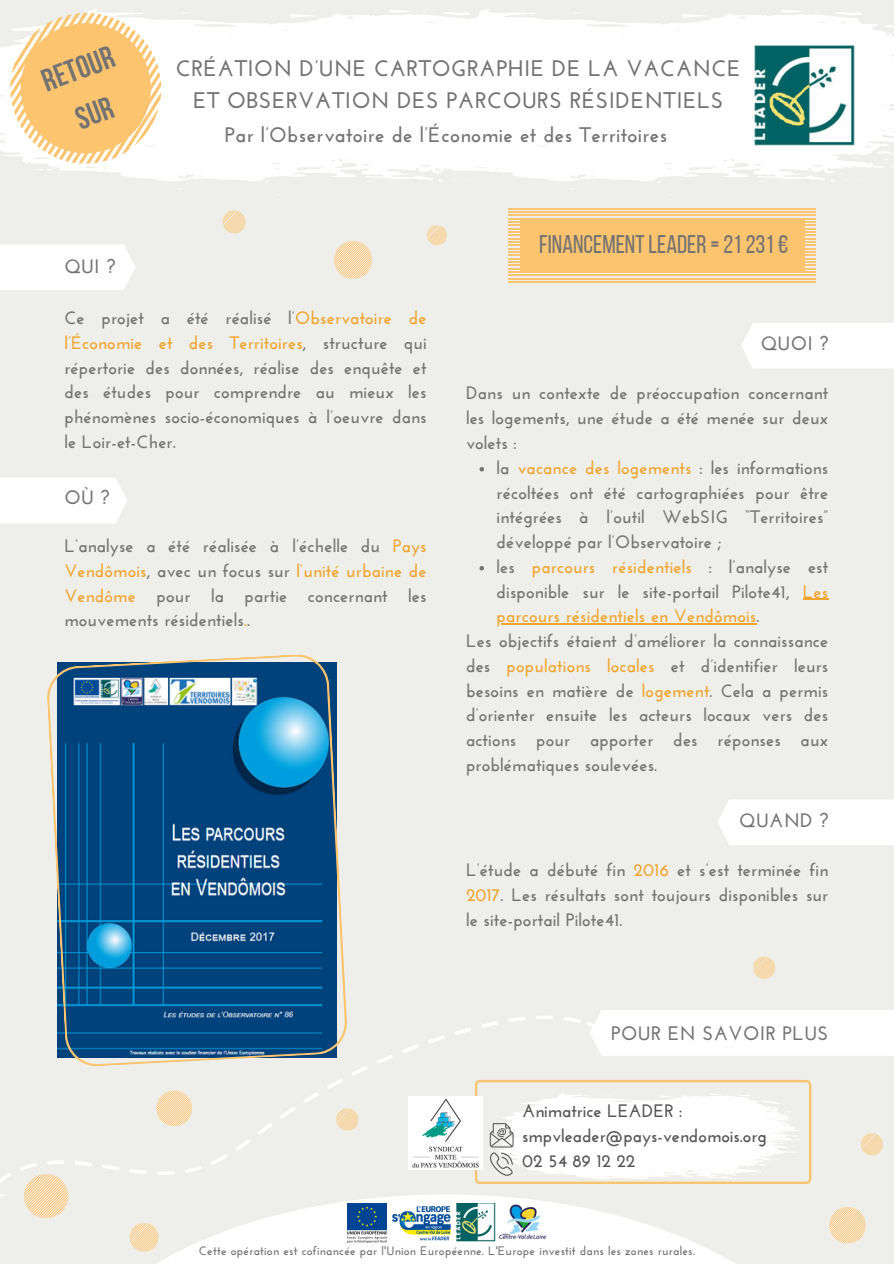
<style>
.page{position:relative;width:894px;height:1264px;background:#fff}
.page>*{position:absolute;margin:0;border:0;box-sizing:border-box;transform-origin:0 0}
.t1{font:700 31.5px/47.2px "Bebas Neue";color:#737373;text-align:center}
.t2{font:25.5px "Bebas Neue";color:#737373}
.t3{font:700 22.5px/31.5px "Josefin Sans";letter-spacing:.02em;color:#737373;text-align:center}
.t4{font:700 21px "Josefin Sans";letter-spacing:.02em;color:#737373}
.t5{font:700 19.5px "Josefin Sans";letter-spacing:.02em;color:#737373}
.t6{font:700 18px/24.8px "Josefin Sans";letter-spacing:.01em;color:#737373;text-align:justify}
.t7{font:700 18px/24.8px "Josefin Sans";color:#545454}
.t8{font:700 12.3px "Josefin Sans";letter-spacing:.02em;color:#737373}
.s1{color:#f1a42f}
</style>
<div class="page">
<div style="left:0;top:0;width:893px;height:1263px;background:#eeefea"></div>
<svg style="left:573px;top:11px;width:320px;height:170px;background:#fcfdfc"></svg>
<svg style="left:882px;top:22px;width:11px;height:10px"></svg>
<svg style="left:681px;top:14px;width:27px;height:5px"></svg>
<svg style="left:852px;top:157px;width:8px;height:2px"></svg>
<svg style="left:573px;top:12px;width:10px;height:2px"></svg>
<svg style="left:771px;top:10px;width:37px;height:4px"></svg>
<svg style="left:834px;top:11px;width:31px;height:10px"></svg>
<svg style="left:824px;top:179px;width:15px;height:3px"></svg>
<svg style="left:875px;top:149px;width:18px;height:18px"></svg>
<hr style="left:508px;top:208px;width:164px;height:1px;background:#fdc46f">
<hr style="left:508px;top:211px;width:164px;height:2px;background:#fdc46f">
<hr style="left:508px;top:214px;width:164px;height:2px;background:#fdc46f">
<hr style="left:508px;top:218px;width:164px;height:1px;background:#fdc46f">
<hr style="left:508px;top:221px;width:164px;height:2px;background:#fdc46f">
<hr style="left:508px;top:224px;width:164px;height:2px;background:#fdc46f">
<hr style="left:508px;top:228px;width:164px;height:1px;background:#fdc46f">
<hr style="left:508px;top:231px;width:164px;height:2px;background:#fdc46f">
<hr style="left:508px;top:234px;width:164px;height:2px;background:#fdc46f">
<hr style="left:508px;top:238px;width:164px;height:1px;background:#fdc46f">
<hr style="left:508px;top:241px;width:164px;height:2px;background:#fdc46f">
<hr style="left:508px;top:244px;width:164px;height:2px;background:#fdc46f">
<hr style="left:508px;top:248px;width:164px;height:1px;background:#fdc46f">
<hr style="left:508px;top:251px;width:164px;height:2px;background:#fdc46f">
<hr style="left:508px;top:254px;width:164px;height:2px;background:#fdc46f">
<hr style="left:508px;top:258px;width:164px;height:1px;background:#fdc46f">
<hr style="left:508px;top:261px;width:164px;height:2px;background:#fdc46f">
<hr style="left:508px;top:264px;width:164px;height:2px;background:#fdc46f">
<hr style="left:508px;top:268px;width:164px;height:1px;background:#fdc46f">
<hr style="left:508px;top:271px;width:164px;height:2px;background:#fdc46f">
<hr style="left:508px;top:274px;width:164px;height:2px;background:#fdc46f">
<hr style="left:508px;top:278px;width:164px;height:1px;background:#fdc46f">
<hr style="left:508px;top:281px;width:164px;height:2px;background:#fdc46f">
<svg style="left:0;top:9px;width:573px;height:181px;fill:#fff"></svg>
<svg style="left:290px;top:14px;width:26px;height:5px"></svg>
<svg style="left:526px;top:104px;width:8px;height:3px"></svg>
<svg style="left:558px;top:100px;width:11px;height:3px"></svg>
<svg style="left:180px;top:12px;width:11px;height:2px"></svg>
<svg style="left:366px;top:181px;width:9px;height:2px"></svg>
<svg style="left:460px;top:157px;width:8px;height:2px"></svg>
<svg style="left:177px;top:188px;width:6px;height:2px"></svg>
<svg style="left:556px;top:72px;width:9px;height:8px"></svg>
<svg style="left:522px;top:130px;width:9px;height:3px"></svg>
<svg style="left:541px;top:41px;width:19px;height:7px"></svg>
<svg style="left:379px;top:10px;width:46px;height:4px"></svg>
<svg style="left:440px;top:11px;width:33px;height:12px"></svg>
<svg style="left:432px;top:179px;width:15px;height:5px"></svg>
<svg style="left:491px;top:22px;width:39px;height:14px"></svg>
<svg style="left:547px;top:55px;width:13px;height:11px"></svg>
<svg style="left:483px;top:144px;width:30px;height:23px"></svg>
<svg style="left:10px;top:12px;width:151px;height:159px;background:#fcd79f"></svg>
<svg style="left:140px;top:1208px;width:594px;height:55px;fill:#fff"></svg>
<img style="left:456px;top:1239px;width:39px;height:1px">
<img style="left:497px;top:1239px;width:50px;height:1px">
<img style="left:347px;top:1239px;width:39px;height:3px">
<img style="left:391px;top:1239px;width:60px;height:3px">
<img style="left:752px;top:44px;width:103px;height:103px">
<div style="left:0;top:244px;width:135px;height:46px;background:#fff"></div>
<hr style="left:652px;top:208px;width:163px;height:1px;background:#fdc46f">
<hr style="left:652px;top:211px;width:163px;height:2px;background:#fdc46f">
<hr style="left:652px;top:214px;width:163px;height:2px;background:#fdc46f">
<hr style="left:652px;top:218px;width:163px;height:1px;background:#fdc46f">
<hr style="left:652px;top:221px;width:163px;height:2px;background:#fdc46f">
<hr style="left:652px;top:224px;width:163px;height:2px;background:#fdc46f">
<hr style="left:652px;top:228px;width:163px;height:1px;background:#fdc46f">
<hr style="left:652px;top:231px;width:163px;height:2px;background:#fdc46f">
<hr style="left:652px;top:234px;width:163px;height:2px;background:#fdc46f">
<hr style="left:652px;top:238px;width:163px;height:1px;background:#fdc46f">
<hr style="left:652px;top:241px;width:163px;height:2px;background:#fdc46f">
<hr style="left:652px;top:244px;width:163px;height:2px;background:#fdc46f">
<hr style="left:652px;top:248px;width:163px;height:1px;background:#fdc46f">
<hr style="left:652px;top:251px;width:163px;height:2px;background:#fdc46f">
<hr style="left:652px;top:254px;width:163px;height:2px;background:#fdc46f">
<hr style="left:652px;top:258px;width:163px;height:1px;background:#fdc46f">
<hr style="left:652px;top:261px;width:163px;height:2px;background:#fdc46f">
<hr style="left:652px;top:264px;width:163px;height:2px;background:#fdc46f">
<hr style="left:652px;top:268px;width:163px;height:1px;background:#fdc46f">
<hr style="left:652px;top:271px;width:163px;height:2px;background:#fdc46f">
<hr style="left:652px;top:274px;width:163px;height:2px;background:#fdc46f">
<hr style="left:652px;top:278px;width:163px;height:1px;background:#fdc46f">
<hr style="left:652px;top:281px;width:163px;height:2px;background:#fdc46f">
<div style="left:520px;top:219px;width:284px;height:52px;background:#fdc46f"></div>
<svg style="left:829px;top:1207px;width:36px;height:36px"></svg>
<svg style="left:129px;top:1239px;width:29px;height:12px"></svg>
<svg style="left:334px;top:241px;width:38px;height:38px"></svg>
<svg style="left:222px;top:210px;width:23px;height:23px"></svg>
<svg style="left:426px;top:225px;width:21px;height:20px"></svg>
<svg style="left:860px;top:1133px;width:22px;height:22px"></svg>
<div style="left:741px;top:323px;width:152px;height:45px;background:#fff"></div>
<div style="left:0;top:478px;width:127px;height:45px;background:#fff"></div>
<svg style="left:8px;top:1016px;width:577px;height:223px"></svg>
<svg style="left:0;top:1174px;width:8px;height:23px"></svg>
<div style="left:718px;top:799px;width:175px;height:46px;background:#fff"></div>
<svg style="left:587px;top:956px;width:306px;height:100px"></svg>
<svg style="left:156px;top:1090px;width:36px;height:36px"></svg>
<svg style="left:336px;top:1108px;width:22px;height:22px"></svg>
<svg style="left:474px;top:1079px;width:337px;height:111px"></svg>
<img style="left:409px;top:1096px;width:73px;height:73px">
<svg style="left:47px;top:654px;width:300px;height:412px;background:#306b98"></svg>
<svg style="left:479px;top:467px;width:5px;height:4px"></svg>
<svg style="left:479px;top:566px;width:5px;height:4px"></svg>
<hr style="left:802px;top:598px;width:26px;height:2px;background:#f1a42f">
<hr style="left:496px;top:623px;width:260px;height:1px;background:#f1a42f">
<p class="t1" style="left:36px;top:63px;width:76px;rotate:-21deg">RETOUR<br>SUR</p>
<h4 class="t5" style="left:64px;top:258px;width:52px">QUI ?</h4>
<h6 class="t3" style="left:176px;top:55px;width:566px">CRÉATION D’UNE CARTOGRAPHIE DE LA VACANCE<br>ET OBSERVATION DES PARCOURS RÉSIDENTIELS</h6>
<p class="t4" style="left:225px;top:126px;width:443px">Par l’Observatoire de l’Économie et des Territoires</p>
<h6 class="t2" style="left:539px;top:234px;width:250px">FINANCEMENTLEADER=21231€</h6>
<h5 class="t6" style="left:64px;top:307px;width:363px">Ce projet a été réalisé l’<span class="s1">Observatoire de l’Économie et des Territoires</span>, structure qui répertorie des données, réalise des enquête et des études pour comprendre au mieux les phénomènes socio-économiques à l’oeuvre dans le Loir-et-Cher.</h5>
<h5 class="t5" style="left:64px;top:489px;width:46px">OÙ ?</h5>
<h6 class="t6" style="left:64px;top:535px;width:363px">L’analyse a été réalisée à l’échelle du <span class="s1">Pays Vendômois</span>, avec un focus sur <span class="s1">l‘unité urbaine de Vendôme</span> pour la partie concernant les mouvements résidentiels<span class="s1">.</span>.</h6>
<p class="t5" style="left:760px;top:335px;width:69px">QUOI ?</p>
<h6 class="t6" style="left:466px;top:382px;width:363px">Dans un contexte de préoccupation concernant les logements, une étude a été menée sur deux volets :</h6>
<p class="t6" style="left:496px;top:457px;width:333px">la <span class="s1">vacance des logements</span> : les informations récoltées ont été cartographiées pour être intégrées à l’outil WebSIG “Territoires” développé par l’Observatoire ;</p>
<p class="t6" style="left:496px;top:556px;width:333px">les <span class="s1">parcours résidentiels</span> : l’analyse est disponible sur le site-portail Pilote41, <span class="s1">Les</span></p>
<h6 class="t6" style="left:466px;top:605px;width:363px;text-align:left;text-indent:31px"><span class="s1">parcours résidentiels en Vendômois</span>.<br>Les objectifs étaient d’améliorer la connaissance des <span class="s1">populations locales</span> et d’identifier leurs besoins en matière de</h6>
<h5 class="t6" style="left:466px;top:679px;width:363px;text-indent:176px"><span class="s1">logement</span>. Cela a permis d’orienter ensuite les acteurs locaux vers des actions pour apporter des réponses aux problématiques soulevées.</h5>
<p class="t5" style="left:739px;top:811px;width:91px">QUAND ?</p>
<p class="t6" style="left:466px;top:859px;width:363px">L’étude a débuté fin <span class="s1">2016</span> et s’est terminée fin <span class="s1">2017</span>. Les résultats sont toujours disponibles sur le site-portail Pilote41.</p>
<p class="t5" style="left:611px;top:1025px;width:219px">POUR EN SAVOIR PLUS</p>
<h2 class="t7" style="left:522px;top:1100px;width:246px">Animatrice LEADER : smpvleader@pays-vendomois.org<br>02 54 89 12 22</h2>
<h3 class="t8" style="left:199px;top:1245px;width:497px">Cette opération est cofinancée par l'Union Européenne. L'Europe investit dans les zones rurales.</h3>
</div>
